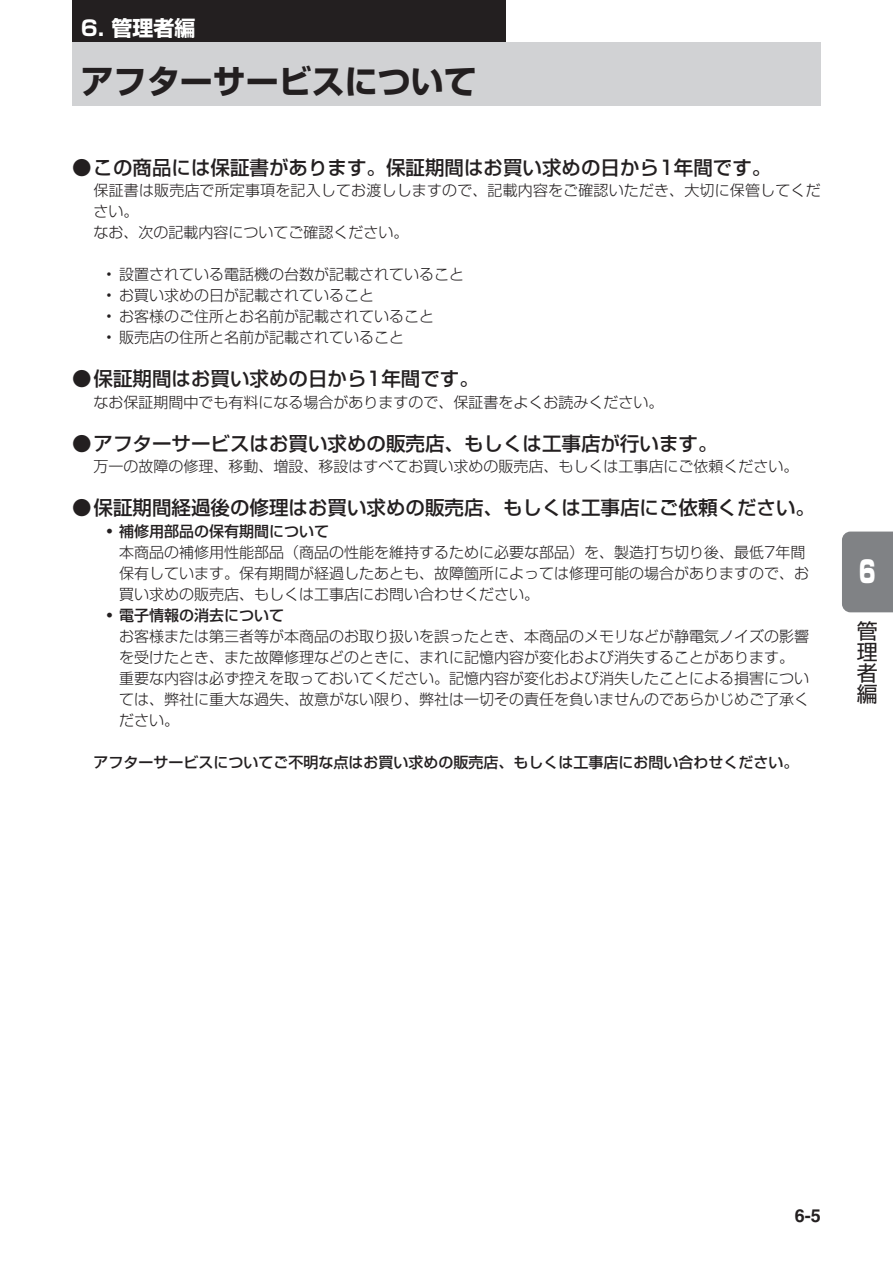
<style>
.page{position:relative;width:893px;height:1263px;background:#fff}
.page>*{position:absolute;margin:0;border:0;box-sizing:border-box;transform-origin:0 0}
.t1{font:700 33px "Shin Go Pro";color:#231f20}
.t2{font:900 30px "Shin Go Pro";color:#fff;scale:.7 1}
.t3{font:700 21px "Shin Go Pro";color:#fff}
.t4{font:21px/21px "Shin Go Pro";color:#231f20;text-align:justify}
.t5{font:500 19.5px "Shin Go Pro";color:#231f20}
.t6{font:700 18px "Helvetica";color:#231f20}
.t7{font:300 15px/21px "Shin Go Pro";color:#231f20}
.t8{font:500 15px "Shin Go Pro";color:#231f20}
</style>
<div class="page">
<div style="left:842px;top:531px;width:51px;height:81px;background:#808285"></div>
<div style="left:72px;top:0;width:434px;height:43px;background:#231f20"></div>
<div style="left:72px;top:43px;width:749px;height:63px;background:#d1d2d4"></div>
<h3 class="t3" style="left:81px;top:12px;width:116px">6. 管理者編</h3>
<h1 class="t1" style="left:81px;top:55px;width:398px">アフターサービスについて</h1>
<h3 class="t5" style="left:72px;top:151px;width:701px">● この商品には保証書があります。保証期間はお買い求めの日から1年間です。</h3>
<p class="t7" style="left:94px;top:178px;width:729px">保証書は販売店で所定事項を記入してお渡ししますので、記載内容をご確認いただき、大切に保管してください。<br>なお、次の記載内容についてご確認ください。</p>
<p class="t7" style="left:106px;top:262px;width:359px">• 設置されている電話機の台数が記載されていること</p>
<p class="t7" style="left:106px;top:283px;width:269px">• お買い求めの日が記載されていること</p>
<p class="t7" style="left:106px;top:304px;width:329px">• お客様のご住所とお名前が記載されていること</p>
<p class="t7" style="left:106px;top:325px;width:299px">• 販売店の住所と名前が記載されていること</p>
<h3 class="t5" style="left:72px;top:363px;width:408px">● 保証期間はお買い求めの日から1年間です。</h3>
<p class="t7" style="left:94px;top:390px;width:572px">なお保証期間中でも有料になる場合がありますので、保証書をよくお読みください。</p>
<h3 class="t5" style="left:72px;top:427px;width:647px">● アフターサービスはお買い求めの販売店、もしくは工事店が行います。</h3>
<p class="t7" style="left:94px;top:454px;width:707px">万一の故障の修理、移動、増設、移設はすべてお買い求めの販売店、もしくは工事店にご依頼ください。</p>
<h3 class="t5" style="left:72px;top:492px;width:744px">● 保証期間経過後の修理はお買い求めの販売店、もしくは工事店にご依頼ください。</h3>
<p class="t8" style="left:106px;top:519px;width:224px">• 補修用部品の保有期間について</p>
<p class="t7" style="left:119px;top:540px;width:692px">本商品の補修用性能部品（商品の性能を維持するために必要な部品）を、製造打ち切り後、最低7年間保有しています。保有期間が経過したあとも、故障箇所によっては修理可能の場合がありますので、お買い求めの販売店、もしくは工事店にお問い合わせください。</p>
<p class="t8" style="left:106px;top:603px;width:179px">• 電子情報の消去について</p>
<p class="t7" style="left:119px;top:624px;width:692px">お客様または第三者等が本商品のお取り扱いを誤ったとき、本商品のメモリなどが静電気ノイズの影響を受けたとき、また故障修理などのときに、まれに記憶内容が変化および消失することがあります。重要な内容は必ず控えを取っておいてください。記憶内容が変化および消失したことによる損害については、弊社に重大な過失、故意がない限り、弊社は一切その責任を負いませんのであらかじめご了承ください。</p>
<p class="t8" style="left:94px;top:750px;width:706px">アフターサービスについてご不明な点はお買い求めの販売店、もしくは工事店にお問い合わせください。</p>
<h2 class="t2" style="left:859px;top:548px;width:26px">6</h2>
<h3 class="t4" style="left:857px;top:618px;width:22px">管理者編</h3>
<p class="t6" style="left:795px;top:1205px;width:28px">6-5</p>
</div>
